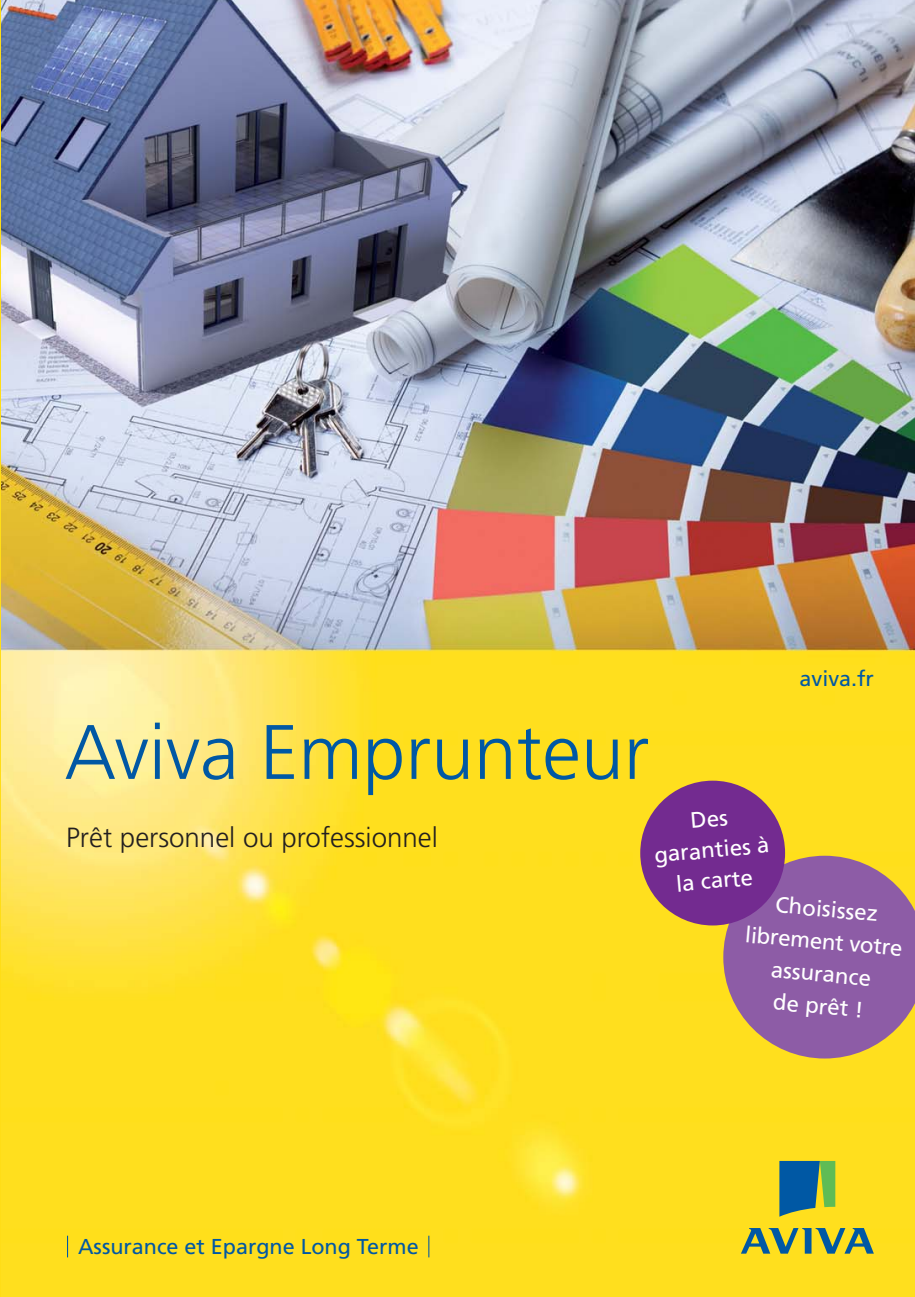
<style>
.page{position:relative;width:915px;height:1297px;background:#fff}
.page>*{position:absolute;margin:0;border:0;box-sizing:border-box;transform-origin:0 0}
.t1{font:300 77px "Frutiger";color:#0058a4}
.t2{font:300 27.65px "Frutiger";color:#231f20}
.t3{font:22.4px/32.4px "Frutiger";color:#fff;text-align:center}
.t4{font:21.53px "Frutiger";color:#0058a4}
</style>
<div class="page">
<img style="left:1px;top:0;width:914px;height:1297px">
<svg style="left:67px;top:1236px;width:1px;height:21px"></svg>
<svg style="left:428px;top:1236px;width:1px;height:21px"></svg>
<svg style="left:779px;top:1161px;width:56px;height:56px;background:#448579"></svg>
<svg style="left:741px;top:1228px;width:133px;height:26px;background:#91a556"></svg>
<hr style="left:0;top:0;width:1px;height:1297px;background:#ffdd17">
<svg style="left:723px;top:856px;width:192px;height:203px;background:#9e7090"></svg>
<div style="left:640px;top:781px;width:145px;height:144px;background:#732b90;border-radius:50%"></div>
<p class="t4" style="left:800px;top:670px;width:76px">aviva.fr</p>
<h1 class="t1" style="left:65px;top:721px;width:586px">Aviva Emprunteur</h1>
<p class="t2" style="left:66px;top:826px;width:373px">Prêt personnel ou professionnel</p>
<p class="t3" style="left:650px;top:810px;width:117px;line-height:30.8px;rotate:-5deg">Des garanties à la carte</p>
<p class="t3" style="left:749px;top:888px;width:159px;rotate:5deg">Choisissez librement votre assurance<br>de prêt !</p>
<p class="t4" style="left:78px;top:1238px;width:342px">Assurance et Epargne Long Terme</p>
</div>
